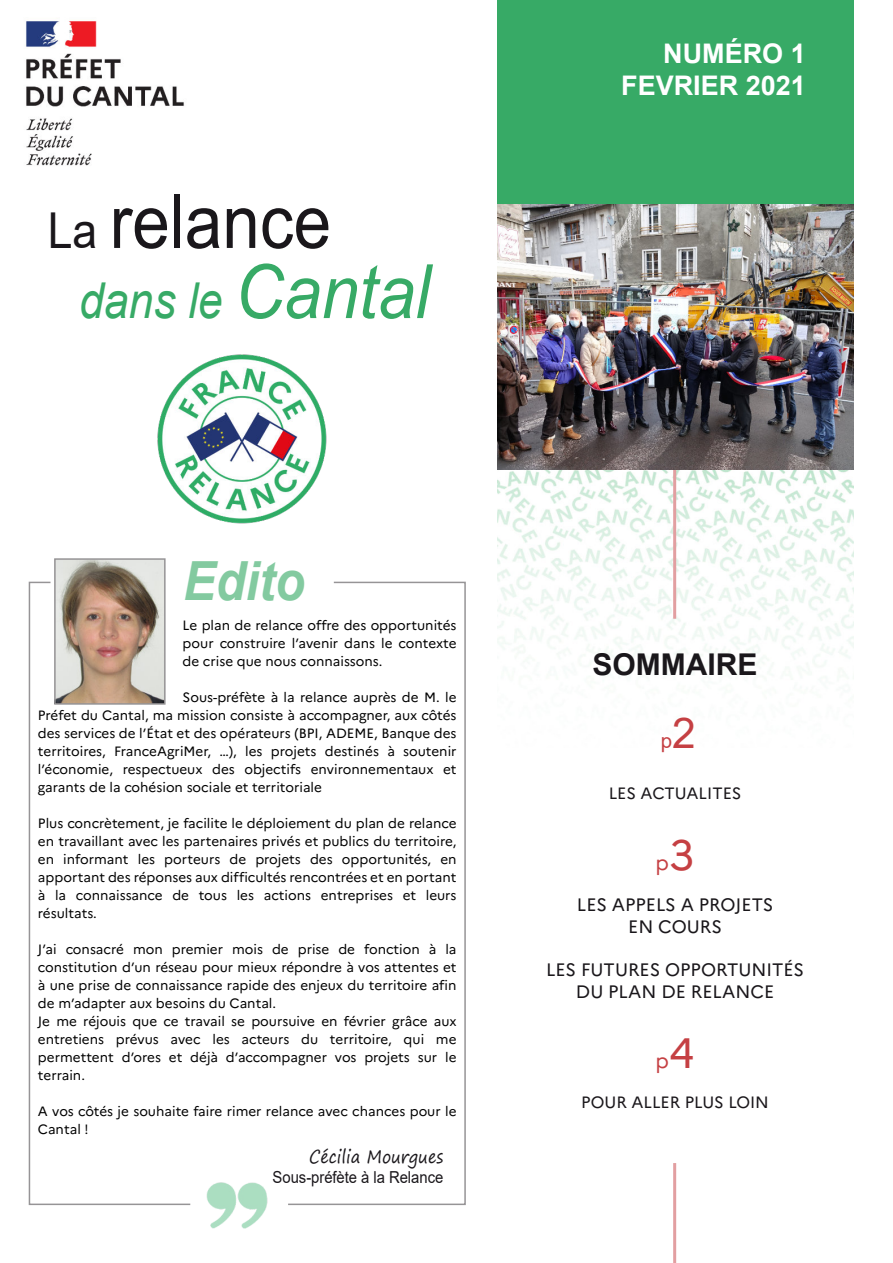
<style>
.page{position:relative;width:893px;height:1263px;background:#fff}
.page>*{position:absolute;margin:0;border:0;box-sizing:border-box;transform-origin:0 0}
.t1{font:75px "Arial";color:#1a171b;scale:.9 1}
.t2{font:italic 700 54px "Arial";color:#83caa0;scale:.9 1}
.t3{font:italic 49.5px "Arial";color:#37aa66;scale:.9 1}
.t4{font:700 30px "Arial";color:#1a171b}
.t5{font:700 27px/32.4px "Arial";color:#fff;text-align:right}
.t6{font:20.4px "Marianne";color:#c54043}
.t7{font:20.4px "Arial";color:#c54043}
.t8{font:18px/21.6px "Marianne";color:#1a171b;text-align:center}
.t9{font:18px "Segoe Print";letter-spacing:-.005em;color:#1a171b;scale:.9 1}
.t10{font:16.5px "Arial";letter-spacing:-.005em;color:#1a171b;scale:.9 1}
.t11{font:16.35px "Marianne";color:#1a171b}
.t12{font:13.5px/18px "Marianne";color:#000;text-align:justify}
.s1{font-size:49.5px}
.s2{font-size:75px}
.s3{font-size:42.45px}
</style>
<div class="page">
<img style="left:497px;top:469px;width:357px;height:202px">
<div style="left:497px;top:0;width:357px;height:204px;background:#37aa66"></div>
<hr style="left:673px;top:406px;width:3px;height:213px;background:#e29fa1">
<hr style="left:673px;top:1163px;width:3px;height:100px;background:#e29fa1">
<img style="left:26px;top:20px;width:158px;height:146px">
<img style="left:157px;top:354px;width:170px;height:170px">
<svg style="left:28px;top:581px;width:163px;height:625px"></svg>
<img style="left:206px;top:1182px;width:61px;height:47px">
<img style="left:57px;top:561px;width:106px;height:141px">
<div style="left:54px;top:558px;width:112px;height:147px;border:2px solid #969496"></div>
<svg style="left:288px;top:581px;width:178px;height:625px"></svg>
<img style="left:497px;top:204px;width:357px;height:265px">
<h1 class="t1" style="left:48px;top:193px;width:316px"><span class="s1">La</span> relance</h1>
<h3 class="t3" style="left:79px;top:282px;width:392px">dans le <span class="s2">Cantal</span></h3>
<h3 class="t5" style="left:621px;top:40px;width:186px">NUMÉRO 1<br>FEVRIER 2021</h3>
<h2 class="t2" style="left:183px;top:561px;width:136px">Edito</h2>
<p class="t12" style="left:183px;top:618px;width:275px">Le plan de relance offre des opportunités pour construire l’avenir dans le contexte de crise que nous connaissons.</p>
<p class="t12" style="left:38px;top:690px;width:420px;text-indent:145px">Sous-préfète à la relance auprès de M. le Préfet du Cantal, ma mission consiste à accompagner, aux côtés des services de l’État et des opérateurs (BPI, ADEME, Banque des territoires, FranceAgriMer, …), les projets destinés à soutenir l’économie, respectueux des objectifs environnementaux et garants de la cohésion sociale et territoriale</p>
<p class="t12" style="left:38px;top:816px;width:420px">Plus concrètement, je facilite le déploiement du plan de relance en travaillant avec les partenaires privés et publics du territoire, en informant les porteurs de projets des opportunités, en apportant des réponses aux difficultés rencontrées et en portant à la connaissance de tous les actions entreprises et leurs résultats.</p>
<p class="t12" style="left:38px;top:942px;width:420px;text-align:left">J’ai consacré mon premier mois de prise de fonction à la constitution d’un réseau pour mieux répondre à vos attentes et à une prise de connaissance rapide des enjeux du territoire afin de m’adapter aux besoins du Cantal.<br>Je me réjouis que ce travail se poursuive en février grâce aux entretiens prévus avec les acteurs du territoire, qui me permettent d’ores et déjà d’accompagner vos projets sur le terrain.</p>
<p class="t12" style="left:38px;top:1104px;width:420px">A vos côtés je souhaite faire rimer relance avec chances pour le<br>Cantal !</p>
<h3 class="t9" style="left:309px;top:1147px;width:151px">Cécilia Mourgues</h3>
<p class="t10" style="left:273px;top:1170px;width:191px">Sous-préfète à la Relance</p>
<h3 class="t4" style="left:593px;top:653px;width:167px">SOMMAIRE</h3>
<h3 class="t7" style="left:661px;top:733px;width:36px">p<span class="s3">2</span></h3>
<p class="t11" style="left:609px;top:787px;width:134px">LES ACTUALITES</p>
<h3 class="t6" style="left:656px;top:855px;width:40px">p<span class="s3">3</span></h3>
<h3 class="t8" style="left:577px;top:896px;width:198px">LES APPELS A PROJETS<br>EN COURS</h3>
<h3 class="t8" style="left:546px;top:961px;width:260px">LES FUTURES OPPORTUNITÉS<br>DU PLAN DE RELANCE</h3>
<h3 class="t6" style="left:656px;top:1053px;width:40px">p<span class="s3">4</span></h3>
<p class="t11" style="left:581px;top:1095px;width:189px">POUR ALLER PLUS LOIN</p>
</div>
